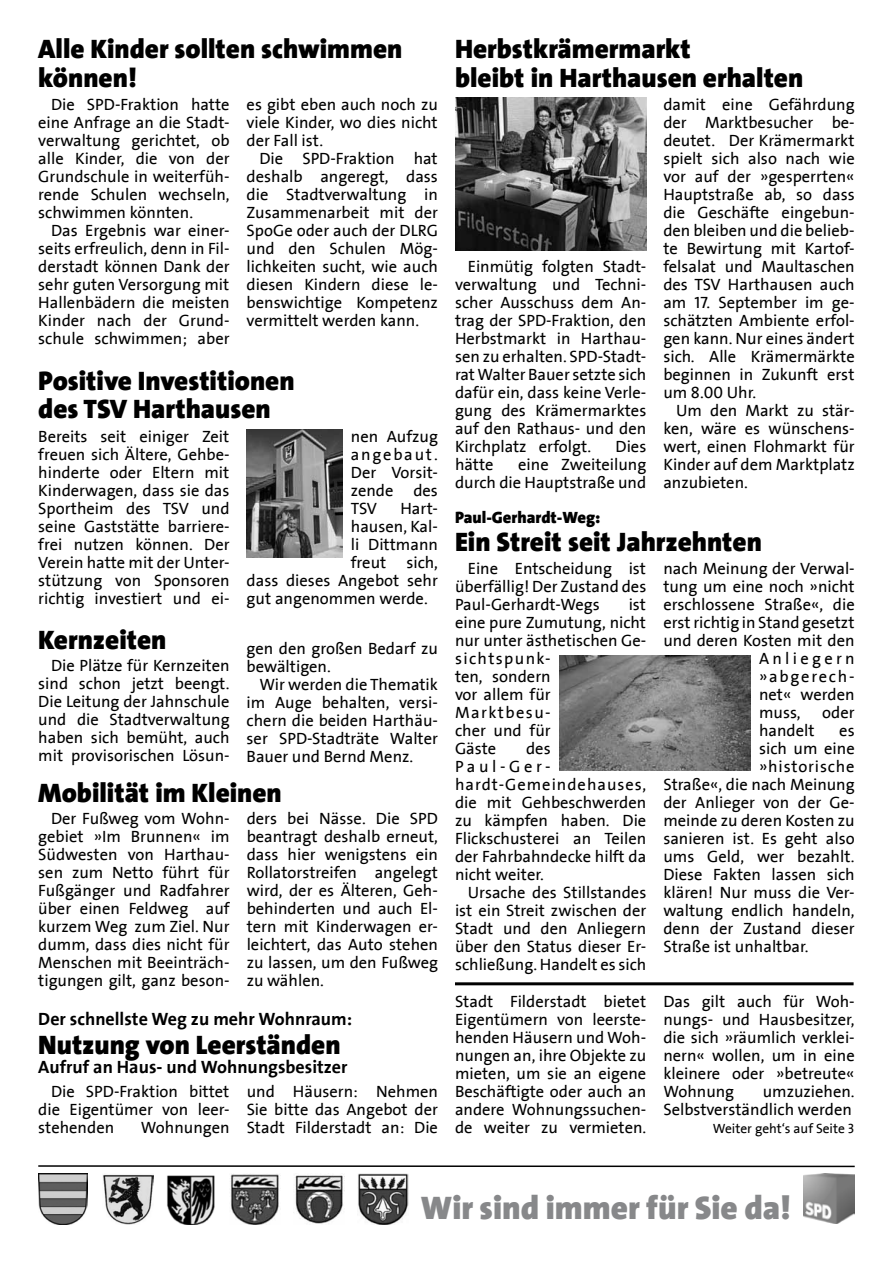
<style>
.page{position:relative;width:893px;height:1263px;background:#fff}
.page>*{position:absolute;margin:0;border:0;box-sizing:border-box;transform-origin:0 0}
.t1{font:900 33px "SPD The Sans";color:#87888a}
.t2{font:900 27px/28.5px "SPD The Sans";color:#000}
.t3{font:700 18px "SPD2002 The Sans";color:#000}
.t4{font:16.5px/18px "SPD2002 The Sans";color:#000;text-align:justify}
.t5{font:900 16.5px "SPD The Sans";color:#000}
.t6{font:16.5px "SPD2002 The Sans";letter-spacing:.05em;color:#000}
.t7{font:16.5px "SPD2002 The Sans";letter-spacing:.105em;color:#000}
.t8{font:16.5px "SPD2002 The Sans";letter-spacing:.2em;color:#000}
.t9{font:13.5px "SPD2002 The Sans";color:#000}
</style>
<div class="page">
<img style="left:38px;top:1174px;width:50px;height:51px">
<img style="left:103px;top:1174px;width:50px;height:51px">
<img style="left:167px;top:1175px;width:48px;height:50px">
<img style="left:230px;top:1174px;width:51px;height:51px">
<img style="left:293px;top:1175px;width:50px;height:49px">
<img style="left:358px;top:1174px;width:50px;height:51px">
<img style="left:804px;top:1174px;width:51px;height:50px">
<hr style="left:38px;top:1165px;width:817px;height:2px;background:#000">
<img style="left:455px;top:98px;width:191px;height:153px">
<img style="left:247px;top:429px;width:95px;height:128px">
<img style="left:559px;top:656px;width:191px;height:115px">
<hr style="left:455px;top:982px;width:399px;height:3px;background:#000">
<h2 class="t2" style="left:38px;top:35px;width:366px">Alle Kinder sollten schwimmen können!</h2>
<h2 class="t2" style="left:455px;top:35px;width:350px">Herbstkrämermarkt<br>bleibt in Harthausen erhalten</h2>
<p class="t4" style="left:38px;top:96px;width:193px;text-indent:13px">Die SPD-Fraktion hatte eine Anfrage an die Stadt&shy;verwaltung gerichtet, ob alle Kinder, die von der Grundschule in weiterfüh&shy;rende Schulen wechseln, schwimmen könnten.</p>
<p class="t4" style="left:38px;top:222px;width:193px;text-indent:13px">Das Ergebnis war einer&shy;seits erfreulich, denn in Fil&shy;derstadt können Dank der sehr guten Versorgung mit Hallenbädern die meisten Kinder nach der Grund&shy;schule schwimmen; aber</p>
<p class="t4" style="left:247px;top:96px;width:193px">es gibt eben auch noch zu viele Kinder, wo dies nicht der Fall ist.</p>
<p class="t4" style="left:247px;top:150px;width:193px;text-indent:13px">Die SPD-Fraktion hat deshalb angeregt, dass die Stadtverwaltung in Zusammenarbeit mit der SpoGe oder auch der DLRG und den Schulen Mög&shy;lichkeiten sucht, wie auch diesen Kindern diese le&shy;benswichtige Kompetenz vermittelt werden kann.</p>
<h2 class="t2" style="left:38px;top:367px;width:258px">Positive Investitionen des TSV Harthausen</h2>
<p class="t4" style="left:38px;top:428px;width:193px">Bereits seit einiger Zeit freuen sich Ältere, Gehbe&shy;hinderte oder Eltern mit Kinderwagen, dass sie das Sportheim des TSV und seine Gaststätte barriere&shy;frei nutzen können. Der Verein hatte mit der Unter&shy;stützung von Sponsoren richtig investiert und ei-</p>
<p class="t4" style="left:351px;top:428px;width:89px">nen Aufzug angebaut.<br>Der Vorsit&shy;zende des TSV</p>
<p class="t4" style="left:400px;top:500px;width:39px">Hart-</p>
<p class="t4" style="left:351px;top:518px;width:89px">hausen, Kal-</p>
<p class="t4" style="left:351px;top:536px;width:89px">li Dittmann</p>
<p class="t4" style="left:351px;top:554px;width:89px">freut sich,</p>
<p class="t4" style="left:247px;top:572px;width:193px">dass dieses Angebot sehr</p>
<p class="t4" style="left:247px;top:590px;width:183px">gut angenommen werde.</p>
<h2 class="t2" style="left:38px;top:626px;width:130px">Kernzeiten</h2>
<p class="t4" style="left:38px;top:657px;width:193px;text-indent:13px">Die Plätze für Kernzeiten sind schon jetzt beengt.<br>Die Leitung der Jahnschule und die Stadtverwaltung haben sich bemüht, auch mit provisorischen Lösun-</p>
<p class="t4" style="left:247px;top:640px;width:193px">gen den großen Bedarf zu bewältigen.</p>
<p class="t4" style="left:247px;top:676px;width:193px;text-indent:13px">Wir werden die Thematik im Auge behalten, versi&shy;chern die beiden Harthäu&shy;ser SPD-Stadträte Walter Bauer und Bernd Menz.</p>
<h2 class="t2" style="left:38px;top:779px;width:245px">Mobilität im Kleinen</h2>
<p class="t4" style="left:38px;top:810px;width:193px;text-indent:13px">Der Fußweg vom Wohn&shy;gebiet »Im Brunnen« im Südwesten von Harthau&shy;sen zum Netto führt für Fußgänger und Radfahrer über einen Feldweg auf kurzem Weg zum Ziel. Nur dumm, dass dies nicht für Menschen mit Beeinträch&shy;tigungen gilt, ganz beson-</p>
<p class="t4" style="left:247px;top:810px;width:193px">ders bei Nässe. Die SPD beantragt deshalb erneut, dass hier wenigstens ein Rollatorstreifen angelegt wird, der es Älteren, Geh&shy;behinderten und auch El&shy;tern mit Kinderwagen er&shy;leichtert, das Auto stehen zu lassen, um den Fußweg zu wählen.</p>
<p class="t3" style="left:38px;top:1010px;width:315px">Der schnellste Weg zu mehr Wohnraum:</p>
<h2 class="t2" style="left:38px;top:1031px;width:304px">Nutzung von Leerständen</h2>
<p class="t3" style="left:38px;top:1058px;width:311px">Aufruf an Haus- und Wohnungsbesitzer</p>
<p class="t4" style="left:247px;top:1083px;width:193px">und Häusern: Nehmen Sie bitte das Angebot der Stadt Filderstadt an: Die</p>
<p class="t4" style="left:38px;top:1083px;width:193px;text-indent:13px">Die SPD-Fraktion bittet die Eigentümer von leer&shy;stehenden</p>
<p class="t4" style="left:141px;top:1119px;width:90px">Wohnungen</p>
<p class="t4" style="left:455px;top:258px;width:193px;text-indent:13px">Einmütig folgten Stadt&shy;verwaltung und Techni&shy;scher Ausschuss dem An&shy;trag der SPD-Fraktion, den Herbstmarkt in Harthau&shy;sen zu erhalten. SPD-Stadt&shy;rat Walter Bauer setzte sich dafür ein, dass keine Verle&shy;gung des Krämermarktes auf den Rathaus- und den Kirchplatz erfolgt.</p>
<p class="t4" style="left:615px;top:438px;width:32px">Dies</p>
<p class="t4" style="left:455px;top:456px;width:193px;text-align:right">eine Zweiteilung<br>durch die Hauptstraße und</p>
<p class="t4" style="left:455px;top:456px;width:40px">hätte</p>
<p class="t4" style="left:663px;top:96px;width:193px">damit eine Gefährdung der Marktbesucher be&shy;deutet. Der Krämermarkt spielt sich also nach wie vor auf der »gesperrten« Hauptstraße ab, so dass die Geschäfte eingebun&shy;den bleiben und die belieb&shy;te Bewirtung mit Kartof&shy;felsalat und Maultaschen des TSV Harthausen auch am 17. September im ge&shy;schätzten Ambiente erfol&shy;gen kann. Nur eines ändert sich. Alle Krämermärkte beginnen in Zukunft erst um 8.00 Uhr.</p>
<p class="t4" style="left:663px;top:402px;width:193px;text-indent:13px">Um den Markt zu stär&shy;ken, wäre es wünschens&shy;wert, einen Flohmarkt für Kinder auf dem Marktplatz anzubieten.</p>
<p class="t5" style="left:455px;top:506px;width:147px">Paul-Gerhardt-Weg:</p>
<h2 class="t2" style="left:455px;top:528px;width:308px">Ein Streit seit Jahrzehnten</h2>
<p class="t4" style="left:455px;top:560px;width:193px;text-indent:13px">Eine Entscheidung ist überfällig! Der Zustand des Paul-Gerhardt-Wegs</p>
<p class="t4" style="left:663px;top:560px;width:193px">nach Meinung der Verwal-</p>
<p class="t4" style="left:663px;top:578px;width:193px">tung um eine noch »nicht</p>
<p class="t4" style="left:663px;top:596px;width:193px">erschlossene Straße«, die</p>
<p class="t4" style="left:663px;top:614px;width:193px">erst richtig in Stand gesetzt</p>
<p class="t4" style="left:663px;top:632px;width:193px">und deren Kosten mit den</p>
<p class="t8" style="left:759px;top:649px;width:97px">Anliegern</p>
<p class="t7" style="left:759px;top:667px;width:97px">»abgerech-</p>
<p class="t4" style="left:759px;top:686px;width:97px">net« werden</p>
<p class="t4" style="left:759px;top:704px;width:43px">muss,</p>
<p class="t4" style="left:822px;top:704px;width:34px">oder</p>
<p class="t4" style="left:759px;top:722px;width:57px">handelt</p>
<p class="t4" style="left:839px;top:722px;width:17px">es</p>
<p class="t4" style="left:759px;top:740px;width:97px">sich um eine</p>
<p class="t6" style="left:759px;top:757px;width:97px">»historische</p>
<p class="t4" style="left:663px;top:776px;width:193px">Straße«, die nach Meinung</p>
<p class="t4" style="left:663px;top:794px;width:193px">der Anlieger von der Ge-</p>
<p class="t4" style="left:663px;top:812px;width:193px">meinde zu deren Kosten zu</p>
<p class="t4" style="left:663px;top:830px;width:193px">sanieren ist. Es geht also</p>
<p class="t4" style="left:663px;top:848px;width:193px">ums Geld, wer bezahlt.</p>
<p class="t4" style="left:663px;top:866px;width:193px">Diese Fakten lassen sich</p>
<p class="t4" style="left:663px;top:884px;width:193px">klären! Nur muss die Ver-</p>
<p class="t4" style="left:663px;top:902px;width:193px">waltung endlich handeln,</p>
<p class="t4" style="left:663px;top:920px;width:193px">denn der Zustand dieser</p>
<p class="t4" style="left:663px;top:938px;width:147px">Straße ist unhaltbar.</p>
<p class="t4" style="left:455px;top:596px;width:193px;text-align:left;text-indent:174px">ist eine pure Zumutung, nicht nur unter ästhetischen Ge&shy;sichtspunk-<br>ten, sondern<br>vor allem für<br>Marktbesu-<br>cher und für<br>Gäste</p>
<p class="t4" style="left:455px;top:740px;width:193px;text-align:left;text-indent:71px">des<br>Paul-Ger&shy;hardt-Gemeindehauses, die mit Gehbeschwerden zu kämpfen haben. Die<br>Flickschusterei an Teilen der Fahrbahndecke hilft da nicht weiter.</p>
<p class="t4" style="left:455px;top:884px;width:193px;text-indent:13px">Ursache des Stillstandes ist ein Streit zwischen der Stadt und den Anliegern über den Status dieser Er&shy;schließung. Handelt es sich</p>
<p class="t4" style="left:455px;top:993px;width:193px">Stadt Filderstadt bietet Eigentümern von leerste&shy;henden Häusern und Woh&shy;nungen an, ihre Objekte zu mieten, um sie an eigene Beschäftigte oder auch an andere Wohnungssuchen&shy;de weiter zu vermieten.</p>
<p class="t4" style="left:663px;top:993px;width:193px">Das gilt auch für Woh&shy;nungs- und Hausbesitzer, die sich »räumlich verklei&shy;nern« wollen, um in eine kleinere oder »betreute« Wohnung</p>
<p class="t4" style="left:663px;top:1083px;width:193px;text-align:right">umzuziehen.<br>Selbstverständlich werden</p>
<p class="t9" style="left:713px;top:1122px;width:143px">Weiter geht‘s auf Seite 3</p>
<h1 class="t1" style="left:421px;top:1187px;width:371px">Wir sind immer für Sie da!</h1>
</div>
